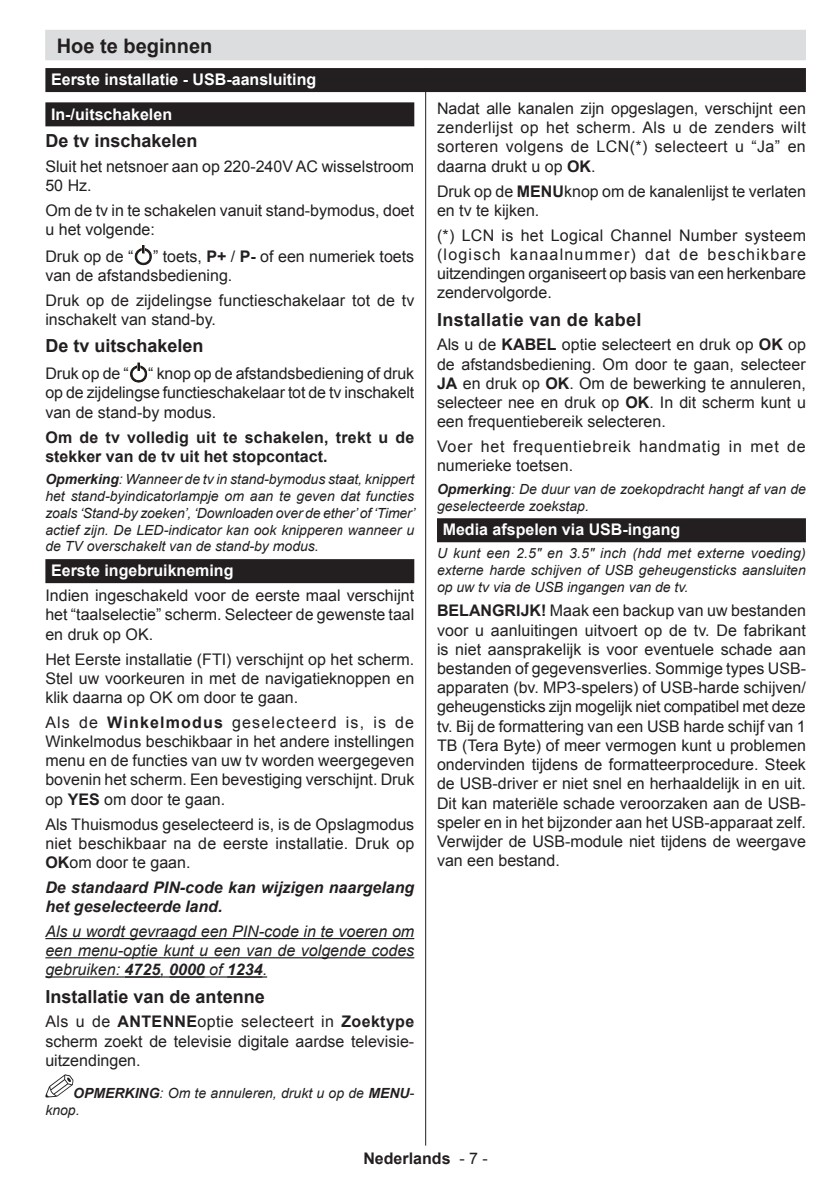
<style>
.page{position:relative;width:840px;height:1191px;background:#fff}
.page>*{position:absolute;margin:0;border:0;box-sizing:border-box;transform-origin:0 0}
.t1{font:700 20px "Arial";color:#231f20}
.Subhead_1{font:700 18px "Arial";color:#231f20}
.Subhead_1-2{font:700 18px "Arial";letter-spacing:.02em;color:#231f20}
.Body_text{font:16px/19.2px "Arial";color:#231f20;text-align:justify}
.Body_text-2{font:italic 16px/19.2px "Arial";color:#231f20;text-align:justify}
.Heading_Siyah_Goster{font:700 16px "Arial";color:#fff}
.Body_text-3{font:700 16px/19.2px "Arial";color:#231f20}
.Body_text_bold{font:italic 700 16px/19.2px "Arial";color:#231f20}
.Body_text-4{font:16px/19.2px "Arial";letter-spacing:.05em;color:#231f20}
.Body_text_note{font:italic 14px/16.8px "Arial";color:#231f20;text-align:justify}
.s1{font-weight:700}
.s2{font-weight:400}
</style>
<div class="page">
<div style="left:45px;top:30px;width:760px;height:30px;background:#dcdddf"></div>
<hr style="left:425px;top:68px;width:1px;height:1077px;background:#231f20">
<div style="left:45px;top:102px;width:369px;height:24px;background:#231f20"></div>
<div style="left:45px;top:559px;width:369px;height:24px;background:#231f20"></div>
<hr style="left:45px;top:938px;width:369px;height:1px;background:#231f20">
<hr style="left:45px;top:957px;width:369px;height:1px;background:#231f20">
<hr style="left:45px;top:976px;width:80px;height:1px;background:#231f20">
<hr style="left:125px;top:976px;width:35px;height:1px;background:#231f20">
<hr style="left:169px;top:976px;width:36px;height:1px;background:#231f20">
<svg style="left:205px;top:976px;width:22px;height:1px"></svg>
<hr style="left:227px;top:976px;width:35px;height:1px;background:#231f20">
<svg style="left:135px;top:245px;width:16px;height:20px"></svg>
<svg style="left:130px;top:363px;width:17px;height:19px"></svg>
<svg style="left:45px;top:1074px;width:28px;height:23px"></svg>
<div style="left:437px;top:518px;width:368px;height:24px;background:#231f20"></div>
<div style="left:45px;top:68px;width:760px;height:24px;background:#231f20"></div>
<p class="t1" style="left:57px;top:33px;width:157px">Hoe te beginnen</p>
<p class="Heading_Siyah_Goster" style="left:51px;top:69px;width:266px">Eerste installatie - USB-aansluiting</p>
<p class="Heading_Siyah_Goster" style="left:51px;top:103px;width:122px">In-/uitschakelen</p>
<p class="Subhead_1" style="left:45px;top:128px;width:154px">De tv inschakelen</p>
<p class="Body_text" style="left:45px;top:157px;width:370px">Sluit het netsnoer aan op 220-240V AC wisselstroom<br>50 Hz.</p>
<p class="Body_text" style="left:45px;top:201px;width:370px">Om de tv in te schakelen vanuit stand-bymodus, doet u het volgende:</p>
<p class="Body_text" style="left:45px;top:247px;width:370px">Druk op de “ ” toets, <span class="s1">P+</span> / <span class="s1">P-</span> of een numeriek toets van de afstandsbediening.</p>
<p class="Body_text" style="left:45px;top:291px;width:370px">Druk op de zijdelingse functieschakelaar tot de tv inschakelt van stand-by.</p>
<p class="Subhead_1" style="left:45px;top:334px;width:160px">De tv uitschakelen</p>
<p class="Body_text" style="left:45px;top:364px;width:370px">Druk op de “ “ knop op de afstandsbediening of druk op de zijdelingse functieschakelaar tot de tv inschakelt van de stand-by modus.</p>
<p class="Body_text-3" style="left:45px;top:428px;width:370px">Om de tv volledig uit te schakelen, trekt u de stekker van de tv uit het stopcontact.</p>
<p class="Body_text_note" style="left:45px;top:471px;width:371px"><span class="s1">Opmerking</span>: Wanneer de tv in stand-bymodus staat, knippert het stand-byindicatorlampje om aan te geven dat functies zoals ‘Stand-by zoeken’, ‘Downloaden over de ether’ of ‘Timer’ actief zijn. De LED-indicator kan ook knipperen wanneer u de TV overschakelt van de stand-by modus.</p>
<p class="Heading_Siyah_Goster" style="left:51px;top:560px;width:184px">Eerste ingebruikneming</p>
<p class="Body_text" style="left:45px;top:586px;width:370px">Indien ingeschakeld voor de eerste maal verschijnt het “taalselectie” scherm. Selecteer de gewenste taal en druk op OK.</p>
<p class="Body_text" style="left:45px;top:649px;width:370px">Het Eerste installatie (FTI) verschijnt op het scherm.<br>Stel uw voorkeuren in met de navigatieknoppen en klik daarna op OK om door te gaan.</p>
<p class="Body_text" style="left:45px;top:712px;width:370px">Als de <span class="s1">Winkelmodus</span> geselecteerd is, is de Winkelmodus beschikbaar in het andere instellingen menu en de functies van uw tv worden weergegeven bovenin het scherm. Een bevestiging verschijnt. Druk op <span class="s1">YES</span> om door te gaan.</p>
<p class="Body_text" style="left:45px;top:814px;width:370px">Als Thuismodus geselecteerd is, is de Opslagmodus niet beschikbaar na de eerste installatie. Druk op <span class="s1">OK</span>om door te gaan.</p>
<p class="Body_text_bold" style="left:45px;top:878px;width:370px">De standaard PIN-code kan wijzigen naargelang het geselecteerde land.</p>
<p class="Body_text-2" style="left:45px;top:922px;width:370px">Als u wordt gevraagd een PIN-code in te voeren om een menu-optie kunt u een van de volgende codes gebruiken: <span class="s1">4725</span>, <span class="s1">0000</span> of <span class="s1">1234</span>.</p>
<p class="Subhead_1" style="left:45px;top:984px;width:221px">Installatie van de antenne</p>
<p class="Body_text" style="left:45px;top:1012px;width:370px">Als u de <span class="s1">ANTENNE</span>optie selecteert in <span class="s1">Zoektype </span>scherm zoekt de televisie digitale aardse televisie&shy;uitzendingen.</p>
<p class="Body_text_note" style="left:45px;top:1084px;width:370px;text-indent:28px"><span class="s1">OPMERKING</span>: Om te annuleren, drukt u op de <span class="s1">MENU&shy;</span>knop.</p>
<p class="Body_text" style="left:437px;top:99px;width:370px">Nadat alle kanalen zijn opgeslagen, verschijnt een zenderlijst op het scherm. Als u de zenders wilt sorteren volgens de LCN(*) selecteert u “Ja” en daarna drukt u op <span class="s1">OK</span>.</p>
<p class="Body_text" style="left:437px;top:181px;width:370px">Druk op de <span class="s1">MENU</span>knop om de kanalenlijst te verlaten en tv te kijken.</p>
<p class="Body_text" style="left:437px;top:225px;width:370px">(*) LCN is het Logical Channel Number systeem (logisch kanaalnummer) dat de beschikbare uitzendingen organiseert op basis van een herkenbare zendervolgorde.</p>
<p class="Subhead_1-2" style="left:437px;top:307px;width:206px">Installatie van de kabel</p>
<p class="Body_text" style="left:437px;top:335px;width:370px">Als u de <span class="s1">KABEL</span> optie selecteert en druk op <span class="s1">OK</span> op de afstandsbediening. Om door te gaan, selecteer <span class="s1">JA</span> en druk op <span class="s1">OK</span>. Om de bewerking te annuleren, selecteer nee en druk op <span class="s1">OK</span>. In dit scherm kunt u een frequentiebereik selecteren.</p>
<p class="Body_text-4" style="left:437px;top:437px;width:370px">Voer het frequentiebreik handmatig in met de numerieke toetsen.</p>
<p class="Body_text_note" style="left:437px;top:480px;width:370px"><span class="s1">Opmerking</span>: De duur van de zoekopdracht hangt af van de geselecteerde zoekstap.</p>
<p class="Heading_Siyah_Goster" style="left:442px;top:519px;width:239px">Media afspelen via USB-ingang</p>
<p class="Body_text_note" style="left:437px;top:545px;width:370px">U kunt een 2.5" en 3.5" inch (hdd met externe voeding) externe harde schijven of USB geheugensticks aansluiten op uw tv via de USB ingangen van de tv.</p>
<p class="Body_text" style="left:437px;top:601px;width:370px"><span class="s1">BELANGRIJK!</span> Maak een backup van uw bestanden voor u aanluitingen uitvoert op de tv. De fabrikant is niet aansprakelijk is voor eventuele schade aan bestanden of gegevensverlies. Sommige types USB&shy;apparaten (bv. MP3-spelers) of USB-harde schijven/ geheugensticks zijn mogelijk niet compatibel met deze tv. Bij de formattering van een USB harde schijf van 1<br>TB (Tera Byte) of meer vermogen kunt u problemen ondervinden tijdens de formatteerprocedure. Steek de USB-driver er niet snel en herhaaldelijk in en uit.<br>Dit kan materiële schade veroorzaken aan de USB&shy;speler en in het bijzonder aan het USB-apparaat zelf.<br>Verwijder de USB-module niet tijdens de weergave van een bestand.</p>
<p class="Body_text-3" style="left:363px;top:1149px;width:126px">Nederlands <span class="s2">- 7 -</span></p>
</div>
